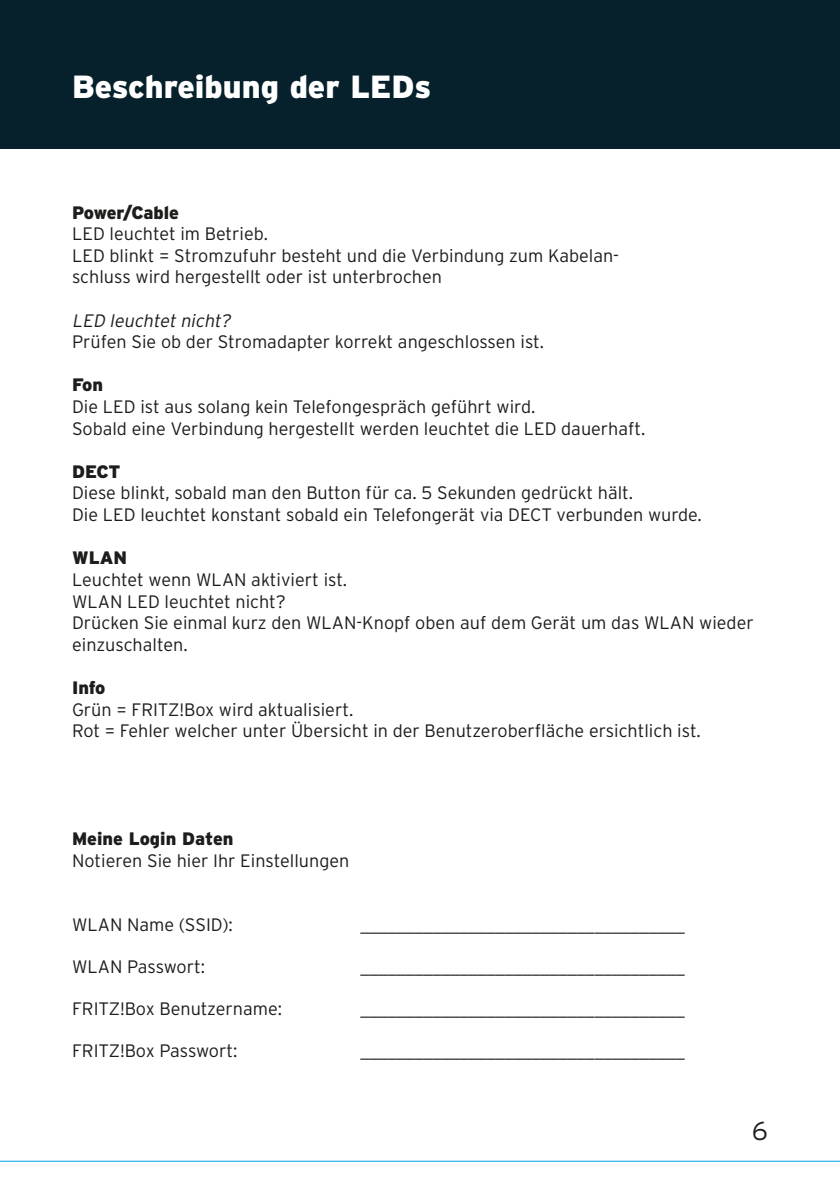
<style>
.page{position:relative;width:840px;height:1191px;background:#fff}
.page>*{position:absolute;margin:0;border:0;box-sizing:border-box;transform-origin:0 0}
.t1{font:900 32px "Interstate";color:#fff}
.t2{font:300 26px "Interstate";color:#1d1d1b}
.t3{font:300 18px/21.6px "Interstate";color:#1d1d1b}
.t4{font:900 18px "Interstate";color:#1d1d1b}
.t5{font:italic 300 18px "Interstate";color:#1d1d1b}
</style>
<div class="page">
<hr style="left:0;top:1160px;width:839px;height:1px;background:#009fe3">
<div style="left:0;top:0;width:839px;height:149px;background:#07212c"></div>
<p class="t1" style="left:72px;top:68px;width:360px">Beschreibung der LEDs</p>
<p class="t4" style="left:72px;top:202px;width:108px">Power/Cable</p>
<p class="t3" style="left:72px;top:223px;width:197px">LED leuchtet im Betrieb.</p>
<p class="t3" style="left:72px;top:244px;width:548px">LED blinkt = Stromzufuhr besteht und die Verbindung zum Kabelan-</p>
<p class="t3" style="left:72px;top:266px;width:371px">schluss wird hergestellt oder ist unterbrochen</p>
<p class="t5" style="left:72px;top:310px;width:163px">LED leuchtet nicht?</p>
<p class="t3" style="left:72px;top:331px;width:473px">Prüfen Sie ob der Stromadapter korrekt angeschlossen ist.</p>
<p class="t4" style="left:72px;top:375px;width:33px">Fon</p>
<p class="t3" style="left:72px;top:396px;width:464px">Die LED ist aus solang kein Telefongespräch geführt wird.</p>
<p class="t3" style="left:72px;top:417px;width:574px">Sobald eine Verbindung hergestellt werden leuchtet die LED dauerhaft.</p>
<p class="t4" style="left:72px;top:461px;width:50px">DECT</p>
<p class="t3" style="left:72px;top:482px;width:562px">Diese blinkt, sobald man den Button für ca. 5 Sekunden gedrückt hält.</p>
<p class="t3" style="left:72px;top:504px;width:631px">Die LED leuchtet konstant sobald ein Telefongerät via DECT verbunden wurde.</p>
<p class="t4" style="left:72px;top:547px;width:57px">WLAN</p>
<p class="t3" style="left:72px;top:568px;width:276px">Leuchtet wenn WLAN aktiviert ist.</p>
<p class="t3" style="left:72px;top:590px;width:215px">WLAN LED leuchtet nicht?</p>
<p class="t3" style="left:72px;top:612px;width:682px">Drücken Sie einmal kurz den WLAN-Knopf oben auf dem Gerät um das WLAN wieder einzuschalten.</p>
<p class="t4" style="left:72px;top:677px;width:35px">Info</p>
<p class="t3" style="left:72px;top:698px;width:283px">Grün = FRITZ!Box wird aktualisiert.</p>
<p class="t3" style="left:72px;top:720px;width:630px">Rot = Fehler welcher unter Übersicht in der Benutzeroberfläche ersichtlich ist.</p>
<p class="t4" style="left:72px;top:828px;width:163px">Meine Login Daten</p>
<p class="t3" style="left:72px;top:849px;width:279px">Notieren Sie hier Ihr Einstellungen</p>
<p class="t3" style="left:72px;top:913px;width:162px">WLAN Name (SSID):</p>
<p class="t3" style="left:72px;top:955px;width:134px">WLAN Passwort:</p>
<p class="t3" style="left:72px;top:997px;width:211px">FRITZ!Box Benutzername:</p>
<p class="t3" style="left:72px;top:1039px;width:167px">FRITZ!Box Passwort:</p>
<p class="t3" style="left:360px;top:913px;width:325px">____________________________________</p>
<p class="t3" style="left:360px;top:955px;width:325px">____________________________________</p>
<p class="t3" style="left:360px;top:997px;width:325px">____________________________________</p>
<p class="t3" style="left:360px;top:1039px;width:325px">____________________________________</p>
<p class="t2" style="left:751px;top:1116px;width:17px">6</p>
</div>
